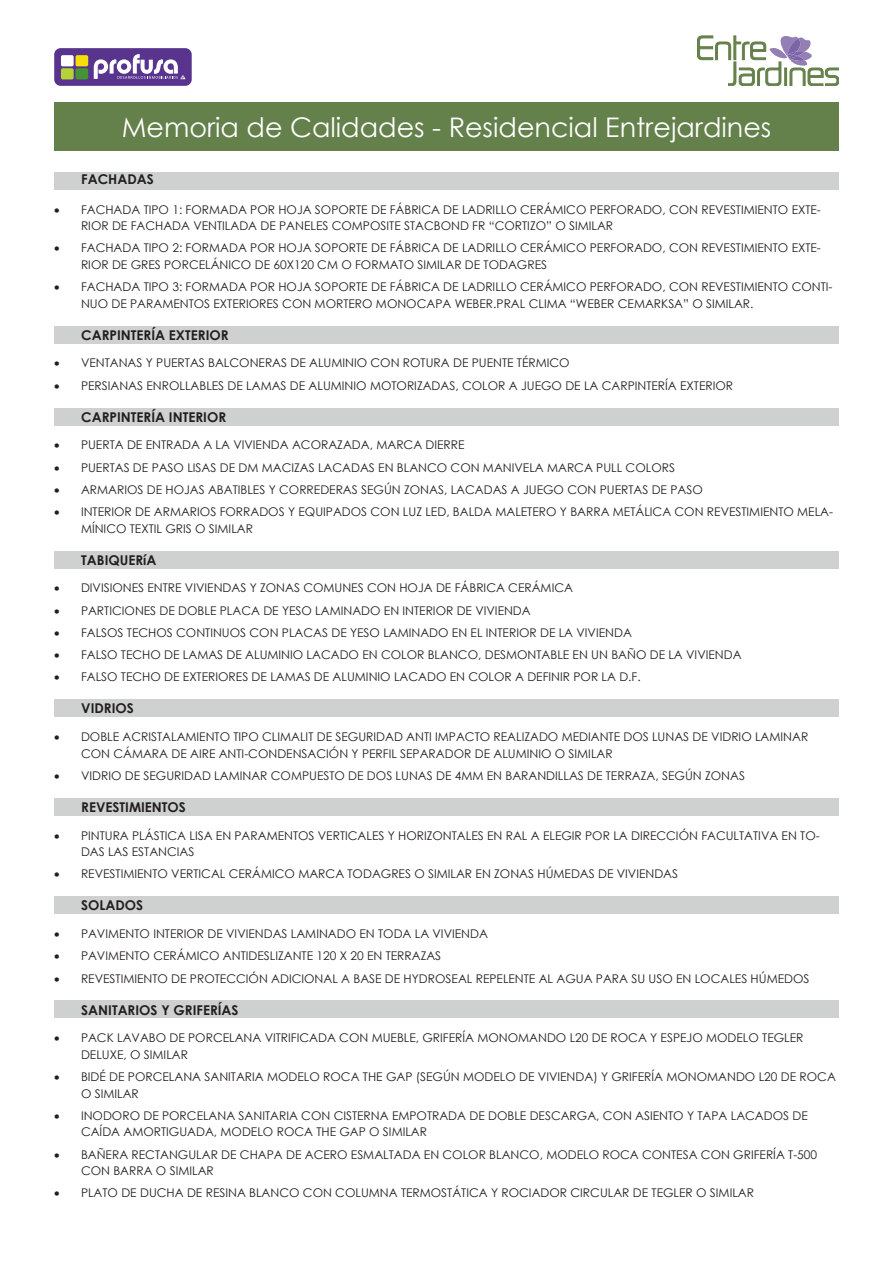
<style>
.page{position:relative;width:893px;height:1263px;background:#fff}
.page>*{position:absolute;margin:0;border:0;box-sizing:border-box;transform-origin:0 0}
.t1{font:27px "Century Gothic";color:#fff}
.t2{font:700 13.5px "Century Gothic";color:#231f20}
.t3{font:12px/16.5px "Century Gothic";color:#231f20}
</style>
<div class="page">
<div style="left:54px;top:172px;width:785px;height:17px;background:#cfd1d0"></div>
<div style="left:54px;top:326px;width:785px;height:17px;background:#cfd1d0"></div>
<div style="left:54px;top:408px;width:785px;height:17px;background:#cfd1d0"></div>
<div style="left:54px;top:551px;width:785px;height:17px;background:#cfd1d0"></div>
<div style="left:54px;top:700px;width:785px;height:17px;background:#cfd1d0"></div>
<div style="left:54px;top:798px;width:785px;height:17px;background:#cfd1d0"></div>
<div style="left:54px;top:896px;width:785px;height:18px;background:#cfd1d0"></div>
<div style="left:54px;top:1001px;width:785px;height:17px;background:#cfd1d0"></div>
<div style="left:54px;top:48px;width:138px;height:38px;background:#58348f;border-radius:6px"></div>
<div style="left:61px;top:55px;width:13px;height:11px;background:#fff;border-radius:2px"></div>
<div style="left:61px;top:68px;width:13px;height:11px;background:#b5d334;border-radius:2px"></div>
<div style="left:76px;top:55px;width:12px;height:11px;background:#f7dd09;border-radius:2px"></div>
<div style="left:76px;top:68px;width:12px;height:11px;background:#459336;border-radius:2px"></div>
<svg style="left:94px;top:54px;width:92px;height:26px"></svg>
<div style="left:54px;top:102px;width:785px;height:49px;background:#64804b"></div>
<svg style="left:697px;top:36px;width:142px;height:50px"></svg>
<h1 class="t1" style="left:122px;top:108px;width:651px">Memoria de Calidades - Residencial Entrejardines</h1>
<p class="t2" style="left:81px;top:169px;width:74px">FACHADAS</p>
<p class="t3" style="left:81px;top:201px;width:741px;text-indent:-27px">• FACHADA TIPO 1: FORMADA POR HOJA SOPORTE DE FÁBRICA DE LADRILLO CERÁMICO PERFORADO, CON REVESTIMIENTO EXTE-<br>RIOR DE FACHADA VENTILADA DE PANELES COMPOSITE STACBOND FR “CORTIZO” O SIMILAR</p>
<p class="t3" style="left:81px;top:240px;width:741px;text-indent:-27px">• FACHADA TIPO 2: FORMADA POR HOJA SOPORTE DE FÁBRICA DE LADRILLO CERÁMICO PERFORADO, CON REVESTIMIENTO EXTE-<br>RIOR DE GRES PORCELÁNICO DE 60X120 CM O FORMATO SIMILAR DE TODAGRES</p>
<p class="t3" style="left:81px;top:278px;width:753px;text-indent:-27px">• FACHADA TIPO 3: FORMADA POR HOJA SOPORTE DE FÁBRICA DE LADRILLO CERÁMICO PERFORADO, CON REVESTIMIENTO CONTI-<br>NUO DE PARAMENTOS EXTERIORES CON MORTERO MONOCAPA WEBER.PRAL CLIMA “WEBER CEMARKSA” O SIMILAR.</p>
<p class="t2" style="left:81px;top:325px;width:149px">CARPINTERÍA EXTERIOR</p>
<p class="t3" style="left:54px;top:355px;width:517px">• VENTANAS Y PUERTAS BALCONERAS DE ALUMINIO CON ROTURA DE PUENTE TÉRMICO</p>
<p class="t3" style="left:54px;top:377px;width:681px">• PERSIANAS ENROLLABLES DE LAMAS DE ALUMINIO MOTORIZADAS, COLOR A JUEGO DE LA CARPINTERÍA EXTERIOR</p>
<p class="t2" style="left:81px;top:406px;width:146px">CARPINTERÍA INTERIOR</p>
<p class="t3" style="left:54px;top:437px;width:412px">• PUERTA DE ENTRADA A LA VIVIENDA ACORAZADA, MARCA DIERRE</p>
<p class="t3" style="left:54px;top:459px;width:623px">• PUERTAS DE PASO LISAS DE DM MACIZAS LACADAS EN BLANCO CON MANIVELA MARCA PULL COLORS</p>
<p class="t3" style="left:54px;top:481px;width:650px">• ARMARIOS DE HOJAS ABATIBLES Y CORREDERAS SEGÚN ZONAS, LACADAS A JUEGO CON PUERTAS DE PASO</p>
<p class="t3" style="left:81px;top:503px;width:753px;text-indent:-27px">• INTERIOR DE ARMARIOS FORRADOS Y EQUIPADOS CON LUZ LED, BALDA MALETERO Y BARRA METÁLICA CON REVESTIMIENTO MELA-<br>MÍNICO TEXTIL GRIS O SIMILAR</p>
<p class="t2" style="left:81px;top:549px;width:77px">TABIQUERíA</p>
<p class="t3" style="left:54px;top:580px;width:520px">• DIVISIONES ENTRE VIVIENDAS Y ZONAS COMUNES CON HOJA DE FÁBRICA CERÁMICA</p>
<p class="t3" style="left:54px;top:602px;width:478px">• PARTICIONES DE DOBLE PLACA DE YESO LAMINADO EN INTERIOR DE VIVIENDA</p>
<p class="t3" style="left:54px;top:624px;width:579px">• FALSOS TECHOS CONTINUOS CON PLACAS DE YESO LAMINADO EN EL INTERIOR DE LA VIVIENDA</p>
<p class="t3" style="left:54px;top:646px;width:689px">• FALSO TECHO DE LAMAS DE ALUMINIO LACADO EN COLOR BLANCO, DESMONTABLE EN UN BAÑO DE LA VIVIENDA</p>
<p class="t3" style="left:54px;top:669px;width:588px">• FALSO TECHO DE EXTERIORES DE LAMAS DE ALUMINIO LACADO EN COLOR A DEFINIR POR LA D.F.</p>
<p class="t2" style="left:81px;top:698px;width:54px">VIDRIOS</p>
<p class="t3" style="left:81px;top:728px;width:729px;text-indent:-27px">• DOBLE ACRISTALAMIENTO TIPO CLIMALIT DE SEGURIDAD ANTI IMPACTO REALIZADO MEDIANTE DOS LUNAS DE VIDRIO LAMINAR<br>CON CÁMARA DE AIRE ANTI-CONDENSACIÓN Y PERFIL SEPARADOR DE ALUMINIO O SIMILAR</p>
<p class="t3" style="left:54px;top:767px;width:692px">• VIDRIO DE SEGURIDAD LAMINAR COMPUESTO DE DOS LUNAS DE 4MM EN BARANDILLAS DE TERRAZA, SEGÚN ZONAS</p>
<p class="t2" style="left:81px;top:797px;width:106px">REVESTIMIENTOS</p>
<p class="t3" style="left:81px;top:827px;width:740px;text-indent:-27px">• PINTURA PLÁSTICA LISA EN PARAMENTOS VERTICALES Y HORIZONTALES EN RAL A ELEGIR POR LA DIRECCIÓN FACULTATIVA EN TO-<br>DAS LAS ESTANCIAS</p>
<p class="t3" style="left:54px;top:866px;width:626px">• REVESTIMIENTO VERTICAL CERÁMICO MARCA TODAGRES O SIMILAR EN ZONAS HÚMEDAS DE VIVIENDAS</p>
<p class="t2" style="left:81px;top:895px;width:64px">SOLADOS</p>
<p class="t3" style="left:54px;top:925px;width:435px">• PAVIMENTO INTERIOR DE VIVIENDAS LAMINADO EN TODA LA VIVIENDA</p>
<p class="t3" style="left:54px;top:947px;width:389px">• PAVIMENTO CERÁMICO ANTIDESLIZANTE 120 X 20 EN TERRAZAS</p>
<p class="t3" style="left:54px;top:970px;width:757px">• REVESTIMIENTO DE PROTECCIÓN ADICIONAL A BASE DE HYDROSEAL REPELENTE AL AGUA PARA SU USO EN LOCALES HÚMEDOS</p>
<p class="t2" style="left:81px;top:999px;width:159px">SANITARIOS Y GRIFERÍAS</p>
<p class="t3" style="left:81px;top:1029px;width:724px;text-indent:-27px">• PACK LAVABO DE PORCELANA VITRIFICADA CON MUEBLE, GRIFERÍA MONOMANDO L20 DE ROCA Y ESPEJO MODELO TEGLER<br>DELUXE, O SIMILAR</p>
<p class="t3" style="left:81px;top:1068px;width:756px;text-indent:-27px">• BIDÉ DE PORCELANA SANITARIA MODELO ROCA THE GAP (SEGÚN MODELO DE VIVIENDA) Y GRIFERÍA MONOMANDO L20 DE ROCA<br>O SIMILAR</p>
<p class="t3" style="left:81px;top:1107px;width:728px;text-indent:-27px">• INODORO DE PORCELANA SANITARIA CON CISTERNA EMPOTRADA DE DOBLE DESCARGA, CON ASIENTO Y TAPA LACADOS DE<br>CAÍDA AMORTIGUADA, MODELO ROCA THE GAP O SIMILAR</p>
<p class="t3" style="left:81px;top:1146px;width:738px;text-indent:-27px">• BAÑERA RECTANGULAR DE CHAPA DE ACERO ESMALTADA EN COLOR BLANCO, MODELO ROCA CONTESA CON GRIFERÍA T-500<br>CON BARRA O SIMILAR</p>
<p class="t3" style="left:54px;top:1184px;width:702px">• PLATO DE DUCHA DE RESINA BLANCO CON COLUMNA TERMOSTÁTICA Y ROCIADOR CIRCULAR DE TEGLER O SIMILAR</p>
</div>
